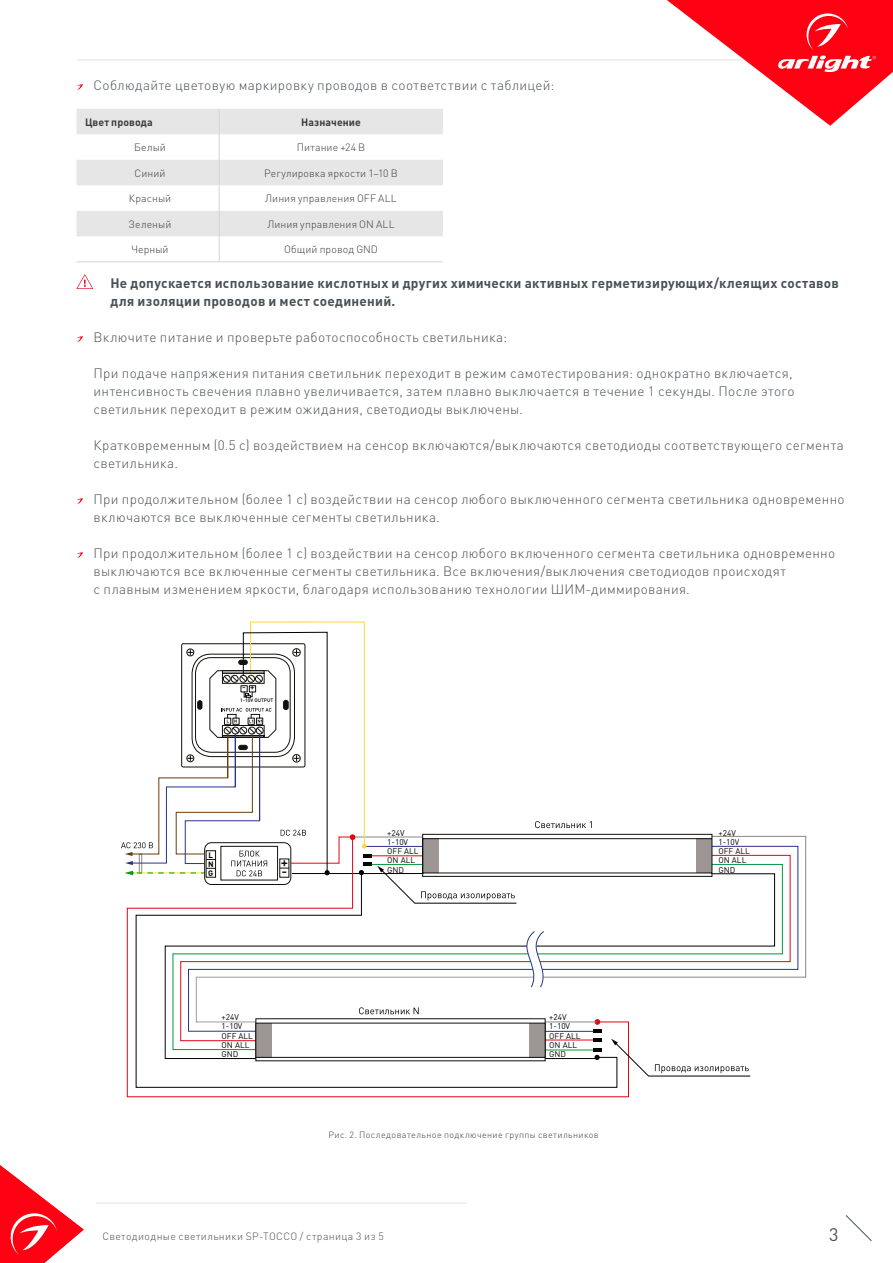
<style>
.page{position:relative;width:893px;height:1263px;background:#fff}
.page>*{position:absolute;margin:0;border:0;box-sizing:border-box;transform-origin:0 0}
.t1{font:18px "DIN Pro";color:#485156}
.t2{font:500 13.65px "DIN Pro";color:#000}
.t3{font:300 13.5px/18px "DIN Pro";letter-spacing:.025em;color:#485156}
.t4{font:700 13.5px/18px "DIN Pro";letter-spacing:.02em;color:#485156}
.t5{font:300 10.5px "DIN Pro";letter-spacing:.005em;color:#3c3c3b}
.t6{font:300 10.5px "DIN Pro";letter-spacing:.035em;color:#485156}
.t7{font:700 10.5px "DIN Pro";letter-spacing:.01em;color:#3c3c3b}
.t8{font:300 9px "DIN Pro";letter-spacing:.04em;color:#3c3c3b}
.t9{font:500 8.4px "DIN Pro";color:#000}
.t10{font:8.25px/9.3px "DIN Pro";color:#000}
.t11{font:700 7.8px/8.9px "DIN Pro";color:#000;text-align:justify}
.t12{font:500 4.95px "DIN Pro";color:#000}
</style>
<div class="page">
<hr style="left:77px;top:60px;width:665px;height:1px;background:#e3e3e3">
<svg style="left:667px;top:0;width:226px;height:126px"></svg>
<svg style="left:0;top:1165px;width:84px;height:98px"></svg>
<svg style="left:845px;top:1215px;width:27px;height:26px"></svg>
<hr style="left:96px;top:1203px;width:371px;height:1px;background:#e3e3e3">
<svg style="left:77px;top:84px;width:6px;height:6px"></svg>
<svg style="left:77px;top:109px;width:366px;height:127px;fill:#e6e6e6"></svg>
<hr style="left:77px;top:261px;width:142px;height:1px;background:#d5d5d5">
<hr style="left:219px;top:261px;width:224px;height:1px;background:#d5d5d5">
<svg style="left:219px;top:109px;width:1px;height:152px"></svg>
<svg style="left:77px;top:336px;width:6px;height:6px"></svg>
<svg style="left:77px;top:498px;width:6px;height:6px"></svg>
<svg style="left:77px;top:552px;width:6px;height:6px"></svg>
<svg style="left:77px;top:274px;width:16px;height:15px"></svg>
<svg style="left:127px;top:1077px;width:502px;height:20px"></svg>
<svg style="left:121px;top:621px;width:685px;height:456px"></svg>
<p class="t3" style="left:94px;top:76px;width:462px">Соблюдайте цветовую маркировку проводов в соответствии с таблицей:</p>
<p class="t7" style="left:85px;top:115px;width:69px">Цвет провода</p>
<p class="t7" style="left:301px;top:115px;width:61px">Назначение</p>
<p class="t5" style="left:134px;top:140px;width:33px">Белый</p>
<p class="t5" style="left:297px;top:140px;width:70px">Питание +24 В</p>
<p class="t5" style="left:135px;top:166px;width:32px">Синий</p>
<p class="t5" style="left:264px;top:166px;width:135px">Регулировка яркости 1–10 В</p>
<p class="t5" style="left:129px;top:191px;width:44px">Красный</p>
<p class="t5" style="left:265px;top:191px;width:133px">Линия управления OFF ALL</p>
<p class="t5" style="left:129px;top:217px;width:44px">Зеленый</p>
<p class="t5" style="left:267px;top:217px;width:129px">Линия управления ON ALL</p>
<p class="t5" style="left:131px;top:242px;width:39px">Черный</p>
<p class="t5" style="left:284px;top:242px;width:95px">Общий провод GND</p>
<p class="t4" style="left:111px;top:274px;width:730px">Не допускается использование кислотных и других химически активных герметизирующих/клеящих составов для изоляции проводов и мест соединений.</p>
<p class="t3" style="left:94px;top:328px;width:415px">Включите питание и проверьте работоспособность светильника:</p>
<p class="t3" style="left:94px;top:364px;width:702px">При подаче напряжения питания светильник переходит в режим самотестирования: однократно включается, интенсивность свечения плавно увеличивается, затем плавно выключается в течение 1 секунды. После этого светильник переходит в режим ожидания, светодиоды выключены.</p>
<p class="t3" style="left:94px;top:436px;width:752px">Кратковременным (0.5 с) воздействием на сенсор включаются/выключаются светодиоды соответствующего сегмента светильника.</p>
<p class="t3" style="left:94px;top:490px;width:753px">При продолжительном (более 1 с) воздействии на сенсор любого выключенного сегмента светильника одновременно включаются все выключенные сегменты светильника.</p>
<p class="t3" style="left:94px;top:544px;width:743px">При продолжительном (более 1 с) воздействии на сенсор любого включенного сегмента светильника одновременно выключаются все включенные сегменты светильника. Все включения/выключения светодиодов происходят<br>с плавным изменением яркости, благодаря использованию технологии ШИМ-диммирования.</p>
<p class="t9" style="left:242px;top:681px;width:14px">- +</p>
<p class="t12" style="left:240px;top:697px;width:34px">1-10V OUTPUT</p>
<p class="t11" style="left:208px;top:850px;width:7px">L N G</p>
<p class="t2" style="left:281px;top:853px;width:9px">+</p>
<p class="t2" style="left:281px;top:862px;width:7px">-</p>
<p class="t10" style="left:387px;top:828px;width:19px">+24V</p>
<p class="t10" style="left:387px;top:837px;width:33px">1-10V<br>OFF ALL<br>ON ALL<br>GND</p>
<p class="t10" style="left:718px;top:828px;width:33px">+24V<br>1-10V<br>OFF ALL<br>ON ALL<br>GND</p>
<p class="t10" style="left:222px;top:1012px;width:33px">+24V<br>1-10V<br>OFF ALL<br>ON ALL<br>GND</p>
<p class="t10" style="left:549px;top:1012px;width:33px">+24V<br>1-10V<br>OFF ALL<br>ON ALL<br>GND</p>
<p class="t8" style="left:328px;top:1129px;width:272px">Рис. 2. Последовательное подключение группы светильников</p>
<p class="t6" style="left:102px;top:1229px;width:283px">Светодиодные светильники SP-TOCCO / страница 3 из 5</p>
<h1 class="t1" style="left:829px;top:1222px;width:11px">3</h1>
</div>
